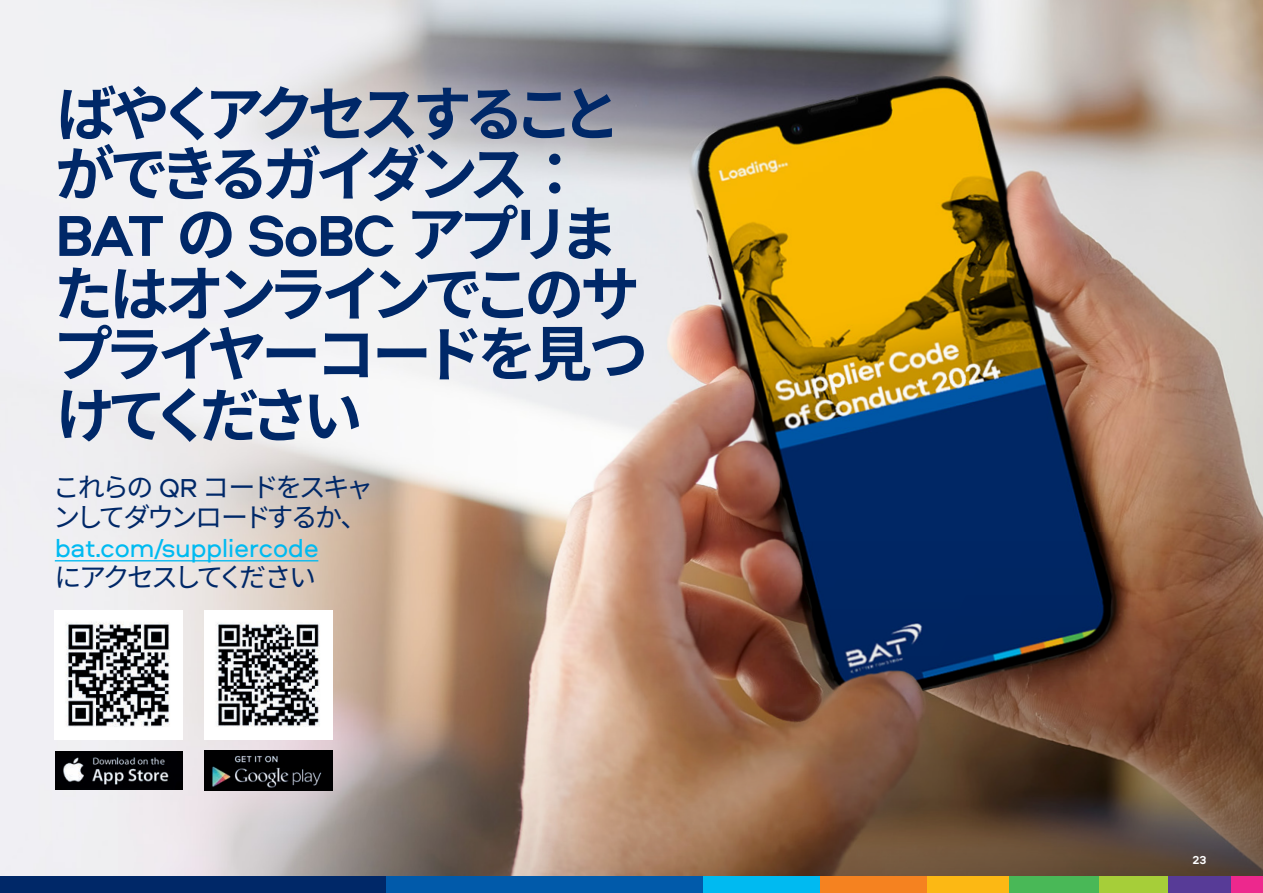
<style>
.page{position:relative;width:1263px;height:893px;background:#fff}
.page>*{position:absolute;margin:0;border:0;box-sizing:border-box;transform-origin:0 0}
.t1{font:700 60px/60.3px "Noto Sans CJ Kjp";letter-spacing:-.135em;color:#002868}
.t2{font:27px/30px "Noto Sans CJ Kjp";letter-spacing:-.115em;color:#002868}
.t3{font:700 12px "Aeroport";color:#fff}
.s1{font-family:"Aeroport"}
.s2{font-family:"Aeroport";color:#00baf1}
</style>
<div class="page">
<img style="left:0;top:0;width:1263px;height:532px">
<img style="left:0;top:532px;width:1263px;height:345px">
<hr style="left:55px;top:560px;width:263px;height:1px;background:#00baf1">
<img style="left:55px;top:611px;width:128px;height:128px">
<img style="left:56px;top:751px;width:126px;height:39px">
<img style="left:204px;top:751px;width:128px;height:39px">
<img style="left:204px;top:611px;width:128px;height:128px">
<div style="left:672px;top:877px;width:148px;height:16px;background:#00baf1"></div>
<div style="left:0;top:877px;width:386px;height:16px;background:#002868"></div>
<div style="left:386px;top:877px;width:317px;height:16px;background:#015aaa"></div>
<div style="left:820px;top:877px;width:107px;height:16px;background:#f58220"></div>
<div style="left:927px;top:877px;width:82px;height:16px;background:#fcb814"></div>
<div style="left:1009px;top:877px;width:90px;height:16px;background:#49b857"></div>
<div style="left:1099px;top:877px;width:69px;height:16px;background:#a6ce39"></div>
<div style="left:1168px;top:877px;width:63px;height:16px;background:#573b97"></div>
<div style="left:1231px;top:877px;width:32px;height:16px;background:#ed288d"></div>
<p class="t1" style="left:53px;top:85px;width:597px">ばやくアクセスすることができるガイダンス：<br><span class="s1">BAT</span> の <span class="s1">SoBC</span> アプリまたはオンラインでこのサプライヤーコードを見つけてください</p>
<p class="t2" style="left:53px;top:473px;width:322px">これらの <span class="s1">QR</span> コードをスキャンしてダウンロードするか、<span class="s2">bat.com/suppliercode<br></span>にアクセスしてください</p>
<p class="t3" style="left:1192px;top:851px;width:16px">23</p>
</div>
